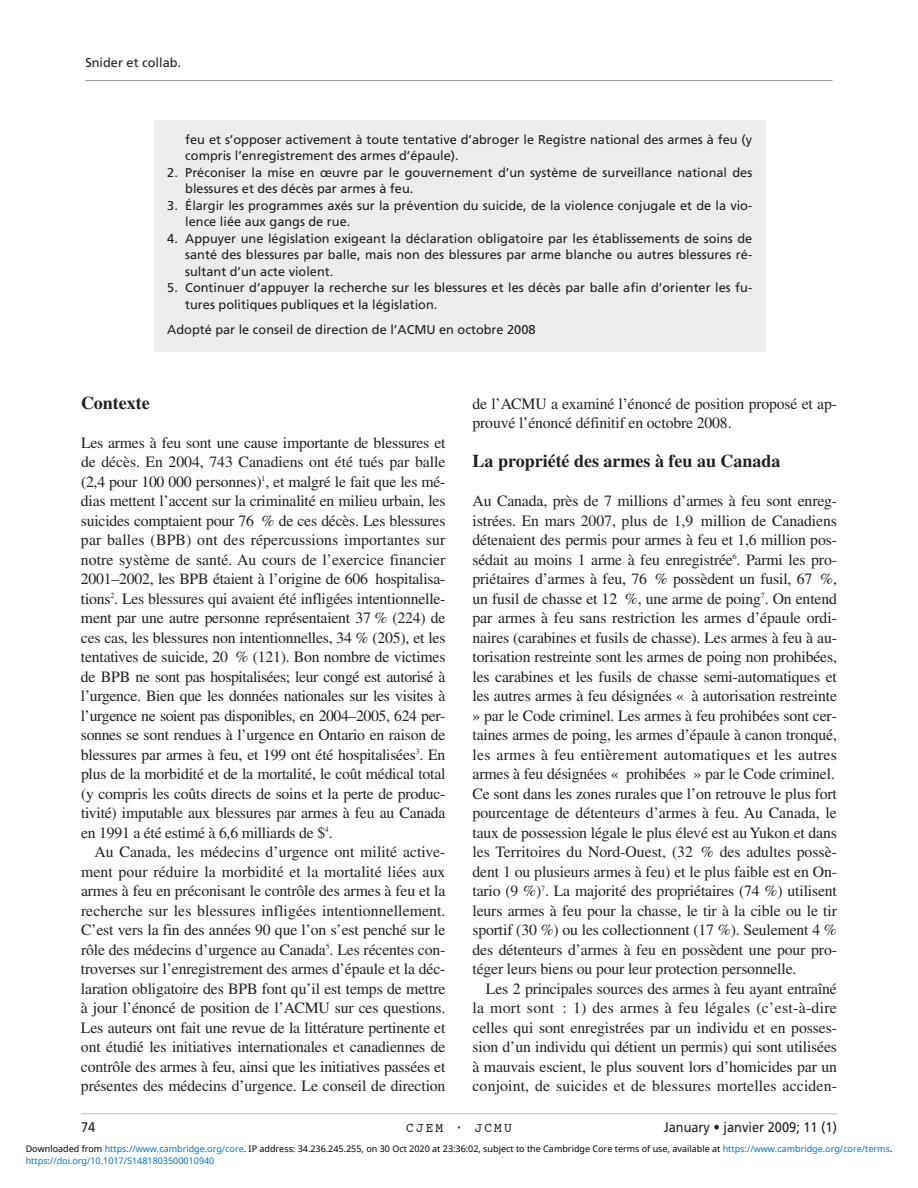
<style>
.page{position:relative;width:918px;height:1188px;background:#fff}
.page>*{position:absolute;margin:0;border:0;box-sizing:border-box;transform-origin:0 0}
.t1{font:700 18px "Times";color:#231f20}
.t2{font:15.75px/19.5px "Times";letter-spacing:-.01em;color:#231f20;text-align:justify}
.t3{font:13.95px "Frutiger";color:#231f20;scale:.92 1}
.t4{font:13.95px "Courier";letter-spacing:.16em;color:#231f20;scale:.92 1}
.t5{font:12.75px/16.5px "Frutiger";color:#231f20}
.t6{font:9px "Noto Sans";color:#000}
.t7{font:9px "Noto Sans";color:#0172cf}
.s1{color:#0172cf}
</style>
<div class="page">
<hr style="left:86px;top:80px;width:746px;height:1px;background:#939598">
<hr style="left:81px;top:1113px;width:756px;height:1px;background:#bcbdc0">
<div style="left:154px;top:121px;width:612px;height:231px;background:#ececee"></div>
<p class="t5" style="left:86px;top:55px;width:97px">Snider et collab.</p>
<p class="t5" style="left:185px;top:132px;width:569px">feu et s’opposer activement à toute tentative d’abroger le Registre national des armes à feu (y compris l’enregistrement des armes d’épaule).</p>
<p class="t5" style="left:185px;top:165px;width:569px;text-indent:-18px">2. Préconiser la mise en œuvre par le gouvernement d’un système de surveillance national des blessures et des décès par armes à feu.</p>
<p class="t5" style="left:185px;top:198px;width:569px;text-indent:-18px">3. Élargir les programmes axés sur la prévention du suicide, de la violence conjugale et de la vio&shy;lence liée aux gangs de rue.</p>
<p class="t5" style="left:185px;top:231px;width:569px;text-align:justify;text-indent:-18px">4. Appuyer une législation exigeant la déclaration obligatoire par les établissements de soins de santé des blessures par balle, mais non des blessures par arme blanche ou autres blessures ré&shy;sultant d’un acte violent.</p>
<p class="t5" style="left:185px;top:281px;width:569px;text-indent:-18px">5. Continuer d’appuyer la recherche sur les blessures et les décès par balle afin d’orienter les fu&shy;tures politiques publiques et la législation.</p>
<p class="t5" style="left:167px;top:323px;width:370px">Adopté par le conseil de direction de l’ACMU en octobre 2008</p>
<p class="t1" style="left:81px;top:396px;width:70px">Contexte</p>
<p class="t2" style="left:81px;top:434px;width:366px">Les armes à feu sont une cause importante de blessures et de décès. En 2004, 743 Canadiens ont été tués par balle (2,4 pour 100 000 personnes)<sup>1</sup>, et malgré le fait que les mé&shy;dias mettent l’accent sur la criminalité en milieu urbain, les suicides comptaient pour 76 % de ces décès. Les blessures par balles (BPB) ont des répercussions importantes sur notre système de santé. Au cours de l’exercice financier 2001–2002, les BPB étaient à l’origine de 606 hospitalisa&shy;tions<sup>2</sup>. Les blessures qui avaient été infligées intentionnelle&shy;ment par une autre personne représentaient 37 % (224) de ces cas, les blessures non intentionnelles, 34 % (205), et les tentatives de suicide, 20 % (121). Bon nombre de victimes de BPB ne sont pas hospitalisées; leur congé est autorisé à l’urgence. Bien que les données nationales sur les visites à l’urgence ne soient pas disponibles, en 2004–2005, 624 per&shy;sonnes se sont rendues à l’urgence en Ontario en raison de blessures par armes à feu, et 199 ont été hospitalisées<sup>3</sup>. En plus de la morbidité et de la mortalité, le coût médical total (y compris les coûts directs de soins et la perte de produc&shy;tivité) imputable aux blessures par armes à feu au Canada en 1991 a été estimé à 6,6 milliards de $<sup>4</sup>.</p>
<p class="t2" style="left:81px;top:844px;width:366px;text-indent:13px">Au Canada, les médecins d’urgence ont milité active&shy;ment pour réduire la morbidité et la mortalité liées aux armes à feu en préconisant le contrôle des armes à feu et la recherche sur les blessures infligées intentionnellement.<br>C’est vers la fin des années 90 que l’on s’est penché sur le rôle des médecins d’urgence au Canada<sup>5</sup>. Les récentes con&shy;troverses sur l’enregistrement des armes d’épaule et la déc&shy;laration obligatoire des BPB font qu’il est temps de mettre à jour l’énoncé de position de l’ACMU sur ces questions.<br>Les auteurs ont fait une revue de la littérature pertinente et ont étudié les initiatives internationales et canadiennes de contrôle des armes à feu, ainsi que les initiatives passées et présentes des médecins d’urgence. Le conseil de direction</p>
<p class="t2" style="left:472px;top:395px;width:366px">de l’ACMU a examiné l’énoncé de position proposé et ap&shy;prouvé l’énoncé définitif en octobre 2008.</p>
<p class="t1" style="left:472px;top:455px;width:310px">La propriété des armes à feu au Canada</p>
<p class="t2" style="left:472px;top:493px;width:366px;text-align:left">Au Canada, près de 7 millions d’armes à feu sont enreg&shy;istrées. En mars 2007, plus de 1,9 million de Canadiens détenaient des permis pour armes à feu et 1,6 million pos&shy;sédait au moins 1 arme à feu enregistrée<sup>6</sup>. Parmi les pro&shy;priétaires d’armes à feu, 76 % possèdent un fusil, 67 %, un fusil de chasse et 12 %, une arme de poing<sup>7</sup>. On entend par armes à feu sans restriction les armes d’épaule ordi&shy;naires (carabines et fusils de chasse). Les armes à feu à au&shy;torisation restreinte sont les armes de poing non prohibées, les carabines et les fusils de chasse semi-automatiques et les autres armes à feu désignées « à autorisation restreinte » par le Code criminel. Les armes à feu prohibées sont cer&shy;taines armes de poing, les armes d’épaule à canon tronqué, les armes à feu entièrement automatiques et les autres armes à feu désignées « prohibées » par le Code criminel.<br>Ce sont dans les zones rurales que l’on retrouve le plus fort pourcentage de détenteurs d’armes à feu. Au Canada, le taux de possession légale le plus élevé est au Yukon et dans les Territoires du Nord-Ouest, (32 % des adultes possè&shy;dent 1 ou plusieurs armes à feu) et le plus faible est en On&shy;tario (9 %)<sup>7</sup>. La majorité des propriétaires (74 %) utilisent leurs armes à feu pour la chasse, le tir à la cible ou le tir sportif (30 %) ou les collectionnent (17 %). Seulement 4 % des détenteurs d’armes à feu en possèdent une pour pro&shy;téger leurs biens ou pour leur protection personnelle.</p>
<p class="t2" style="left:473px;top:980px;width:366px;text-indent:13px">Les 2 principales sources des armes à feu ayant entraîné la mort sont : 1) des armes à feu légales (c’est-à-dire celles qui sont enregistrées par un individu et en posses&shy;sion d’un individu qui détient un permis) qui sont utilisées à mauvais escient, le plus souvent lors d’homicides par un conjoint, de suicides et de blessures mortelles acciden-</p>
<p class="t3" style="left:81px;top:1122px;width:17px">74</p>
<p class="t4" style="left:406px;top:1122px;width:116px">CJEM • JCMU</p>
<p class="t3" style="left:664px;top:1122px;width:190px">January • janvier 2009; 11 (1)</p>
<p class="t6" style="left:26px;top:1143px;width:868px">Downloaded from <span class="s1">https://www.cambridge.org/core</span>. IP address: 34.236.245.255, on 30 Oct 2020 at 23:36:02, subject to the Cambridge Core terms of use, available at <span class="s1">https://www.cambridge.org/core/terms</span>.</p>
<p class="t7" style="left:26px;top:1155px;width:190px">https://doi.org/10.1017/S1481803500010940</p>
</div>
